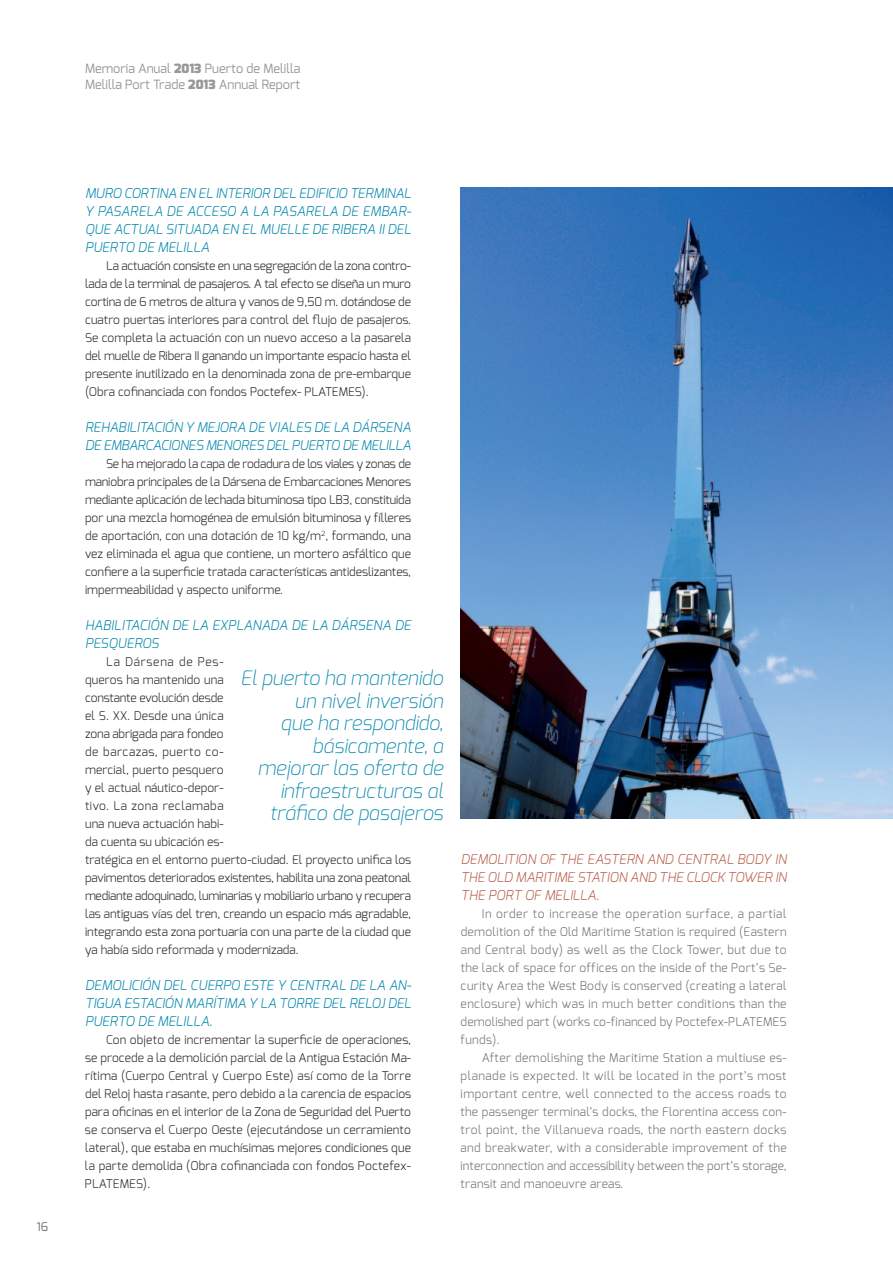
<style>
.page{position:relative;width:893px;height:1263px;background:#fff}
.page>*{position:absolute;margin:0;border:0;box-sizing:border-box;transform-origin:0 0}
.t1{font:italic 200 19.95px/22.5px "Exo";color:#0086ac;text-align:right}
.t2{font:italic 300 13.5px/18px "Exo";color:#0086ac;text-align:justify}
.t3{font:italic 300 13.5px/18px "Exo";letter-spacing:-.005em;color:#b8604c;text-align:justify}
.t4{font:italic 300 13.5px/18px "Exo";letter-spacing:-.02em;color:#0086ac}
.t5{font:12.75px/16.5px "Exo";color:#95979a}
.t6{font:300 12px/18px "Exo";color:#231f20;text-align:justify}
.t7{font:300 12px/18px "Exo";letter-spacing:.01em;color:#6c6d70;text-align:justify}
.t8{font:12px "Exo";color:#6c6d70}
.s1{font-weight:900}
</style>
<div class="page">
<img style="left:461px;top:187px;width:432px;height:632px">
<p class="t5" style="left:85px;top:60px;width:217px">Memoria Anual <span class="s1">2013</span> Puerto de Melilla<br>Melilla Port Trade <span class="s1">2013</span> Annual Report</p>
<p class="t8" style="left:37px;top:1218px;width:13px">16</p>
<p class="t2" style="left:85px;top:184px;width:328px">MURO CORTINA EN EL INTERIOR DEL EDIFICIO TERMINAL Y PASARELA DE ACCESO A LA PASARELA DE EMBAR-QUE ACTUAL SITUADA EN EL MUELLE DE RIBERA II DEL PUERTO DE MELILLA</p>
<p class="t6" style="left:85px;top:257px;width:328px;text-indent:21px">La actuación consiste en una segregación de la zona contro&shy;lada de la terminal de pasajeros. A tal efecto se diseña un muro cortina de 6 metros de altura y vanos de 9,50 m. dotándose de cuatro puertas interiores para control del flujo de pasajeros.<br>Se completa la actuación con un nuevo acceso a la pasarela del muelle de Ribera II ganando un importante espacio hasta el presente inutilizado en la denominada zona de pre-embarque (Obra cofinanciada con fondos Poctefex- PLATEMES).</p>
<p class="t4" style="left:85px;top:418px;width:327px">REHABILITACIÓN Y MEJORA DE VIALES DE LA DÁRSENA<br>DE EMBARCACIONES MENORES DEL PUERTO DE MELILLA</p>
<p class="t6" style="left:85px;top:455px;width:328px;text-indent:21px">Se ha mejorado la capa de rodadura de los viales y zonas de maniobra principales de la Dársena de Embarcaciones Menores mediante aplicación de lechada bituminosa tipo LB3, constituida por una mezcla homogénea de emulsión bituminosa y fílleres de aportación, con una dotación de 10 kg/m<sup>2</sup>, formando, una vez eliminada el agua que contiene, un mortero asfáltico que confiere a la superficie tratada características antideslizantes, impermeabilidad y aspecto uniforme.</p>
<p class="t2" style="left:85px;top:616px;width:328px">HABILITACIÓN DE LA EXPLANADA DE LA DÁRSENA DE<br>PESQUEROS</p>
<p class="t6" style="left:85px;top:653px;width:328px;text-align:left;text-indent:21px">La Dársena de Pes-<br>queros ha mantenido una<br>constante evolución desde<br>el S. XX. Desde una única<br>zona abrigada para fondeo<br>de barcazas, puerto co-<br>mercial, puerto pesquero<br>y el actual náutico-depor-<br>tivo. La zona reclamaba<br>una nueva actuación habi-<br>da cuenta su ubicación es-<br>tratégica en el entorno puerto-ciudad. El proyecto unifica los pavimentos deteriorados existentes, habilita una zona peatonal mediante adoquinado, luminarias y mobiliario urbano y recupera las antiguas vías del tren, creando un espacio más agradable, integrando esta zona portuaria con una parte de la ciudad que ya había sido reformada y modernizada.</p>
<p class="t2" style="left:85px;top:976px;width:328px">DEMOLICIÓN DEL CUERPO ESTE Y CENTRAL DE LA AN-TIGUA ESTACIÓN MARÍTIMA Y LA TORRE DEL RELOJ DEL PUERTO DE MELILLA.</p>
<p class="t6" style="left:85px;top:1031px;width:328px;text-indent:21px">Con objeto de incrementar la superficie de operaciones, se procede a la demolición parcial de la Antigua Estación Ma&shy;rítima (Cuerpo Central y Cuerpo Este) así como de la Torre del Reloj hasta rasante, pero debido a la carencia de espacios para oficinas en el interior de la Zona de Seguridad del Puerto se conserva el Cuerpo Oeste (ejecutándose un cerramiento lateral), que estaba en muchísimas mejores condiciones que la parte demolida (Obra cofinanciada con fondos Poctefex-PLATEMES).</p>
<h1 class="t1" style="left:241px;top:666px;width:205px">El puerto ha mantenido un nivel inversión<br>que ha respondido, básicamente, a mejorar las oferta de infraestructuras al tráfico de pasajeros</h1>
<p class="t3" style="left:461px;top:850px;width:328px">DEMOLITION OF THE EASTERN AND CENTRAL BODY IN THE OLD MARITIME STATION AND THE CLOCK TOWER IN THE PORT OF MELILLA.</p>
<p class="t7" style="left:461px;top:905px;width:328px;text-indent:21px">In order to increase the operation surface, a partial demolition of the Old Maritime Station is required (Eastern and Central body) as well as the Clock Tower, but due to the lack of space for offices on the inside of the Port’s Se&shy;curity Area the West Body is conserved (creating a lateral enclosure) which was in much better conditions than the demolished part (works co-financed by Poctefex-PLATEMES funds).</p>
<p class="t7" style="left:461px;top:1049px;width:328px;text-indent:21px">After demolishing the Maritime Station a multiuse es&shy;planade is expected. It will be located in the port’s most important centre, well connected to the access roads to the passenger terminal’s docks, the Florentina access con&shy;trol point, the Villanueva roads, the north eastern docks and breakwater, with a considerable improvement of the interconnection and accessibility between the port’s storage, transit and manoeuvre areas.</p>
</div>
